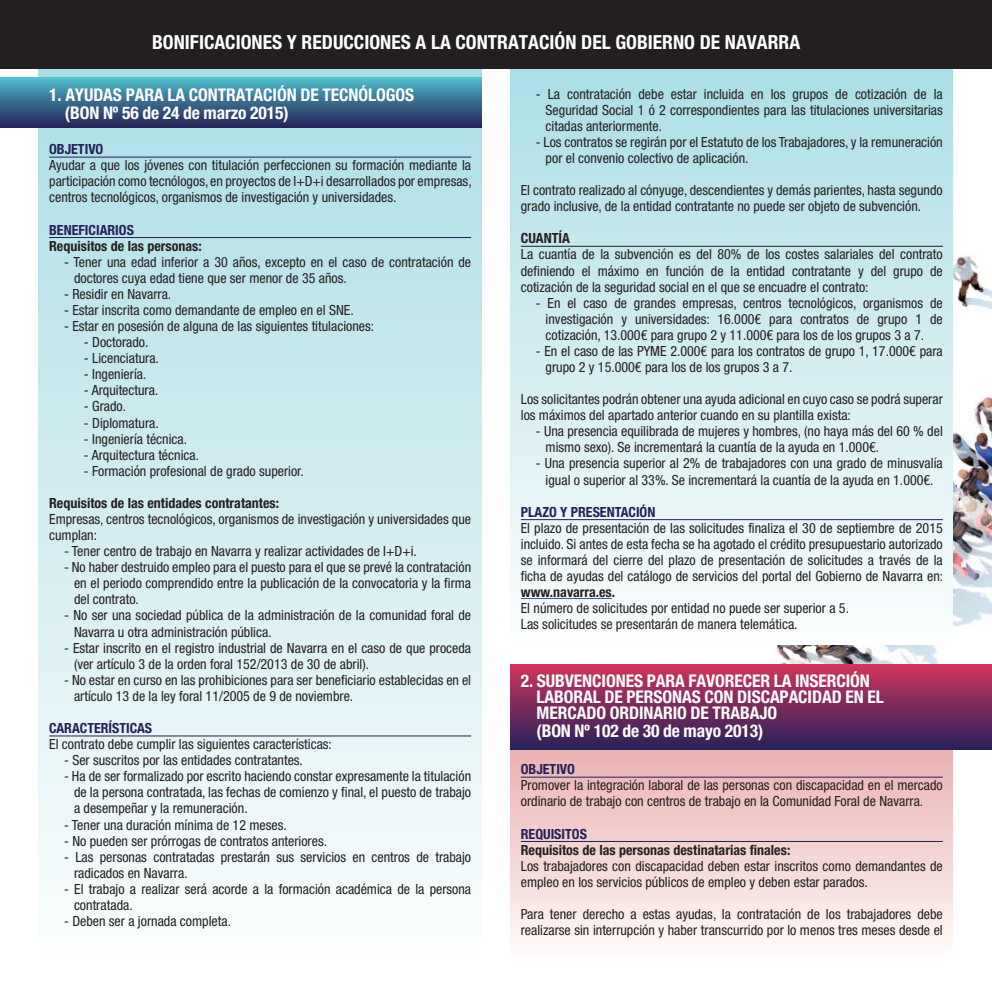
<style>
.page{position:relative;width:992px;height:992px;background:#fff}
.page>*{position:absolute;margin:0;border:0;box-sizing:border-box;transform-origin:0 0}
.t1{font:700 condensed 19.43px "Helvetica Neue LT Std";color:#fff}
.t2{font:700 condensed 17.5px/15.8px "Helvetica Neue LT Std";letter-spacing:-.005em;color:#fff}
.t3{font:condensed 14px/16.1px "Helvetica Neue LT Std";color:#231f20}
.t4{font:700 condensed 14px "Helvetica Neue LT Std";color:#231f20}
.t5{font:700 condensed 14px "Helvetica Neue LT Std";color:#242058}
</style>
<div class="page">
<img style="left:776px;top:69px;width:215px;height:872px">
<div style="left:510px;top:60px;width:442px;height:584px;background:linear-gradient(to bottom,#aadde6,#fbfdfc)"></div>
<div style="left:38px;top:57px;width:443px;height:897px;background:linear-gradient(to bottom,#a7dbe4,#fdfefd)"></div>
<div style="left:0;top:78px;width:481px;height:49px;background:linear-gradient(to bottom,#4fb8c9,#232355)"></div>
<svg style="left:510px;top:749px;width:442px;height:192px;background:#f0d0d0"></svg>
<div style="left:510px;top:664px;width:481px;height:85px;background:linear-gradient(to bottom,#d0355d,#29205a)"></div>
<div style="left:0;top:0;width:991px;height:69px;background:#231f20"></div>
<hr style="left:49px;top:157px;width:422px;height:1px;background:#242058">
<hr style="left:49px;top:237px;width:422px;height:1px;background:#242058">
<hr style="left:49px;top:735px;width:422px;height:1px;background:#242058">
<hr style="left:520px;top:246px;width:422px;height:1px;background:#231f20">
<hr style="left:520px;top:519px;width:422px;height:1px;background:#242058">
<hr style="left:520px;top:598px;width:91px;height:1px;background:#3e54a5">
<hr style="left:520px;top:776px;width:422px;height:1px;background:#242058">
<hr style="left:520px;top:840px;width:422px;height:1px;background:#242058">
<h1 class="t1" style="left:152px;top:36px;width:649px">BONIFICACIONES Y REDUCCIONES A LA CONTRATACIÓN DEL GOBIERNO DE NAVARRA</h1>
<p class="t2" style="left:65px;top:88px;width:350px;line-height:18.4px;text-indent:-16px">1. AYUDAS PARA LA CONTRATACIÓN DE TECNÓLOGOS (BON Nº 56 de 24 de marzo 2015)</p>
<p class="t5" style="left:49px;top:144px;width:56px">OBJETIVO</p>
<p class="t3" style="left:49px;top:159px;width:424px;text-align:justify">Ayudar a que los jóvenes con titulación perfeccionen su formación mediante la participación como tecnólogos, en proyectos de I+D+i desarrollados por empresas, centros tecnológicos, organismos de investigación y universidades.</p>
<p class="t5" style="left:49px;top:224px;width:86px">BENEFICIARIOS</p>
<p class="t4" style="left:49px;top:241px;width:154px">Requisitos de las personas:</p>
<p class="t3" style="left:74px;top:255px;width:398px;text-indent:-10px">- Tener una edad inferior a 30 años, excepto en el caso de contratación de doctores cuya edad tiene que ser menor de 35 años.</p>
<p class="t3" style="left:64px;top:287px;width:109px">- Residir en Navarra.</p>
<p class="t3" style="left:64px;top:303px;width:291px">- Estar inscrita como demandante de empleo en el SNE.</p>
<p class="t3" style="left:64px;top:320px;width:311px">- Estar en posesión de alguna de las siguientes titulaciones:</p>
<p class="t3" style="left:84px;top:336px;width:66px">- Doctorado.</p>
<p class="t3" style="left:84px;top:352px;width:77px">- Lic enciatura.</p>
<p class="t3" style="left:84px;top:368px;width:64px">- Ingeniería.</p>
<p class="t3" style="left:84px;top:384px;width:76px">- Arquitectura.</p>
<p class="t3" style="left:84px;top:400px;width:44px">- Grado.</p>
<p class="t3" style="left:84px;top:416px;width:76px">- Diplomatura.</p>
<p class="t3" style="left:84px;top:432px;width:105px">- Ingeniería técnica.</p>
<p class="t3" style="left:84px;top:448px;width:117px">- Arquitectura técnica.</p>
<p class="t3" style="left:84px;top:464px;width:221px">- Formación profesional de grado superior.</p>
<p class="t4" style="left:49px;top:498px;width:231px">Requisitos de las entidades contratantes:</p>
<p class="t3" style="left:49px;top:512px;width:423px">Empresas, centros tecnológicos, organismos de investigación y universidades que cumplan:</p>
<p class="t3" style="left:64px;top:544px;width:354px">- Tener centro de trabajo en Navarra y realizar actividades de I+D+i.</p>
<p class="t3" style="left:74px;top:560px;width:398px;text-align:justify;text-indent:-10px">- No haber destruido empleo para el puesto para el que se prevé la contratación en el periodo comprendido entre la publicación de la convocatoria y la firma del contrato.</p>
<p class="t3" style="left:74px;top:609px;width:398px;text-indent:-10px">- No ser una sociedad pública de la administración de la comunidad foral de<br>Navarra u otra administración pública.</p>
<p class="t3" style="left:74px;top:641px;width:398px;text-indent:-10px">- Estar inscrito en el registro industrial de Navarra en el caso de que proceda (ver artículo 3 de la orden foral 152/2013 de 30 de abril).</p>
<p class="t3" style="left:74px;top:673px;width:398px;text-indent:-10px">- No estar en curso en las prohibiciones para ser beneficiario establecidas en el artículo 13 de la ley foral 11/2005 de 9 de noviembre.</p>
<p class="t5" style="left:49px;top:723px;width:104px">CARACTERÍSTICAS</p>
<p class="t3" style="left:49px;top:737px;width:284px">El contrato debe cumplir las siguientes características:</p>
<p class="t3" style="left:64px;top:753px;width:240px">- Ser suscritos por las entidades contratantes.</p>
<p class="t3" style="left:74px;top:769px;width:398px;text-align:justify;text-indent:-10px">- Ha de ser formalizado por escrito haciendo constar expresamente la titulación de la persona contratada, las fechas de comienzo y final, el puesto de trabajo a desempeñar y la remuneración.</p>
<p class="t3" style="left:64px;top:818px;width:224px">- Tener una duración mínima de 12 meses.</p>
<p class="t3" style="left:64px;top:834px;width:264px">- No pueden ser prórrogas de contratos anteriores.</p>
<p class="t3" style="left:74px;top:850px;width:398px;text-indent:-10px">- Las personas contratadas prestarán sus servicios en centros de trabajo radicados en Navarra.</p>
<p class="t3" style="left:74px;top:882px;width:398px;text-indent:-10px">- El trabajo a realizar será acorde a la formación académica de la persona contratada.</p>
<p class="t3" style="left:64px;top:914px;width:168px">- Deben ser a jornada completa.</p>
<p class="t3" style="left:545px;top:87px;width:398px;text-align:justify;text-indent:-10px">- La contratación debe estar incluida en los grupos de cotización de la Seguridad Social 1 ó 2 correspondientes para las titulaciones universitarias citadas anteriormente.</p>
<p class="t3" style="left:545px;top:135px;width:398px;text-indent:-10px">- Los contratos se regirán por el Estatuto de los Trabajadores, y la remuneración por el convenio colectivo de aplicación.</p>
<p class="t3" style="left:520px;top:184px;width:423px">El contrato realizado al cónyuge, descendientes y demás parientes, hasta segundo grado inclusive, de la entidad contratante no puede ser objeto de subvención.</p>
<p class="t4" style="left:520px;top:233px;width:50px">CUANTÍA</p>
<p class="t3" style="left:520px;top:248px;width:423px;text-align:justify">La cuantía de la subvención es del 80% de los costes salariales del contrato definiendo el máximo en función de la entidad contratante y del grupo de cotización de la seguridad social en el que se encuadre el contrato:</p>
<p class="t3" style="left:545px;top:296px;width:398px;text-align:justify;text-indent:-10px">- En el caso de grandes empresas, centros tecnológicos, organismos de investigación y universidades: 16.000€ para contratos de grupo 1 de cotización, 13.000€ para grupo 2 y 11.000€ para los de los grupos 3 a 7.</p>
<p class="t3" style="left:545px;top:344px;width:398px;text-indent:-10px">- En el caso de las PYME 2.000€ para los contratos de grupo 1, 17.000€ para grupo 2 y 15.000€ para los de los grupos 3 a 7.</p>
<p class="t3" style="left:520px;top:393px;width:423px">Los solicitantes podrán obtener una ayuda adicional en cuyo caso se podrá superar los máximos del apartado anterior cuando en su plantilla exista:</p>
<p class="t3" style="left:545px;top:425px;width:398px;text-indent:-10px">- Una presencia equilibrada de mujeres y hombres, (no haya más del 60 % del mismo sexo). Se incrementará la cuantía de la ayuda en 1.000€.</p>
<p class="t3" style="left:535px;top:457px;width:408px;text-align:center">- Una presencia superior al 2% de trabajadores con una grado de minusvalía igual o superior al 33%. Se incrementará la cuantía de la ayuda en 1.000€.</p>
<p class="t5" style="left:520px;top:506px;width:136px">PLAZO Y PRESENTACIÓN</p>
<p class="t3" style="left:520px;top:521px;width:424px;text-align:justify">El plazo de presentación de las solicitudes finaliza el 30 de septiembre de 2015 incluido. Si antes de esta fecha se ha agotado el crédito presupuestario autorizado se informará del cierre del plazo de presentación de solicitudes a través de la ficha de ayudas del catálogo de servicios del portal del Gobierno de Navarra en:</p>
<p class="t4" style="left:520px;top:587px;width:96px">www.navarra.es.</p>
<p class="t3" style="left:520px;top:601px;width:329px">El número de solicitudes por entidad no puede ser superior a 5.<br>Las solicitudes se presentarán de manera telemática.</p>
<p class="t2" style="left:536px;top:675px;width:348px;text-indent:-16px">2. SUBVENCIONES PARA FAVORECER LA INSERCIÓN<br>LABORAL DE PERSONAS CON DISCAPACIDAD EN EL<br>MERCADO ORDINARIO DE TRABAJO</p>
<p class="t2" style="left:536px;top:724px;width:228px">(BON Nº 102 de 30 de mayo 2013)</p>
<p class="t5" style="left:520px;top:764px;width:56px">OBJETIVO</p>
<p class="t3" style="left:520px;top:778px;width:423px">Promover la integración laboral de las personas con discapacidad en el mercado ordinario de trabajo con centros de trabajo en la Comunidad Foral de Navarra.</p>
<p class="t5" style="left:520px;top:828px;width:68px">REQUISITOS</p>
<p class="t4" style="left:520px;top:844px;width:271px">Requisitos de las personas destinatarias finales:</p>
<p class="t3" style="left:520px;top:859px;width:423px">Los trabajadores con discapacidad deben estar inscritos como demandantes de empleo en los servicios públicos de empleo y deben estar parados.</p>
<p class="t3" style="left:520px;top:907px;width:423px">Para tener derecho a estas ayudas, la contratación de los trabajadores debe realizarse sin interrupción y haber transcurrido por lo menos tres meses desde el</p>
</div>
